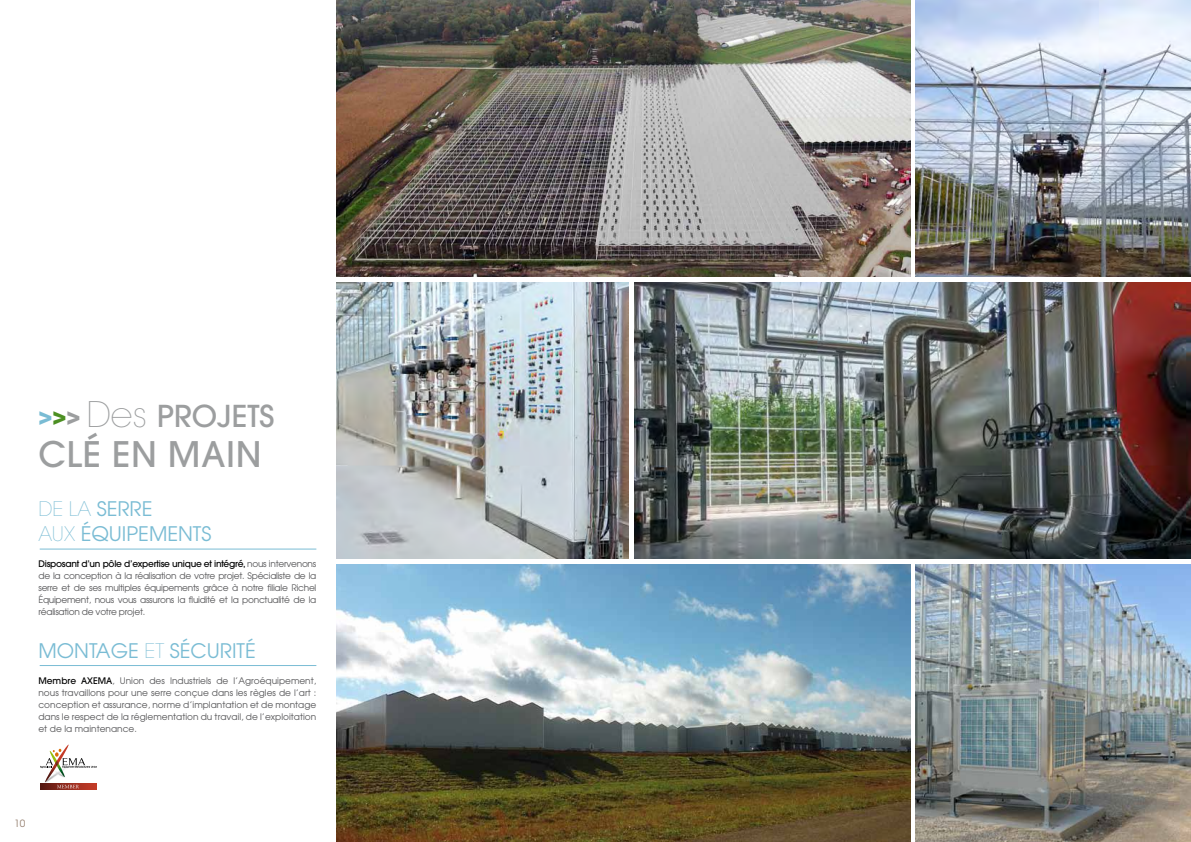
<style>
.page{position:relative;width:1191px;height:842px;background:#fff}
.page>*{position:absolute;margin:0;border:0;box-sizing:border-box;transform-origin:0 0}
.t1{font:500 35px "Avant Garde";letter-spacing:.02em;color:#9c9e9f}
.t2{font:500 30px "Avant Garde";color:#9c9e9f}
.t3{font:20px/25px "Avant Garde";color:#7abcd4}
.t4{font:10px "Avant Garde";color:#947e6e}
.t5{font:9px/12px "Avant Garde";letter-spacing:-.015em;color:#58585a;text-align:justify}
.s1{font-weight:700;font-size:23.4px;color:#7abcd4}
.s2{font-weight:700;font-size:23.4px;color:#4c8f22}
.s3{font-weight:700;font-size:23.4px}
.s4{font-weight:200;font-size:35px}
.s5{font-weight:200}
.s6{font-weight:500;color:#000}
</style>
<div class="page">
<img style="left:915px;top:0;width:276px;height:276px">
<img style="left:915px;top:564px;width:276px;height:278px">
<img style="left:634px;top:282px;width:557px;height:277px">
<img style="left:336px;top:282px;width:292px;height:277px">
<img style="left:336px;top:564px;width:574px;height:278px">
<img style="left:336px;top:0;width:574px;height:276px">
<hr style="left:40px;top:549px;width:276px;height:1px;background:#7abcd4">
<hr style="left:40px;top:665px;width:276px;height:1px;background:#7abcd4">
<svg style="left:40px;top:788px;width:57px;height:2px"></svg>
<svg style="left:40px;top:744px;width:57px;height:44px"></svg>
<h2 class="t2" style="left:38px;top:397px;width:238px"><span class="s1">&gt;</span><span class="s2">&gt;</span><span class="s3">&gt;</span> <span class="s4">Des</span> projets</h2>
<h1 class="t1" style="left:38px;top:432px;width:224px">clé en main</h1>
<h3 class="t3" style="left:38px;top:496px;width:174px"><span class="s5">DE LA</span> SERRE<br><span class="s5">AUX</span> éQUIPEMENTS</h3>
<p class="t5" style="left:38px;top:557px;width:279px"><span class="s6">Disposant d’un pôle d’expertise unique et intégré,</span> nous intervenons de la conception à la réalisation de votre projet. Spécialiste de la serre et de ses multiples équipements grâce à notre filiale Richel équipement, nous vous assurons la fluidité et la ponctualité de la réalisation de votre projet.</p>
<h3 class="t3" style="left:38px;top:638px;width:219px">MONTAGE <span class="s5">ET</span> SéCURITé</h3>
<p class="t5" style="left:38px;top:675px;width:279px"><span class="s6">Membre AXEMA</span>, Union des Industriels de l’Agroéquipement, nous travaillons pour une serre conçue dans les règles de l’art : conception et assurance, norme d’implantation et de montage dans le respect de la réglementation du travail, de l’exploitation et de la maintenance.</p>
<p class="t4" style="left:14px;top:817px;width:13px">10</p>
</div>
